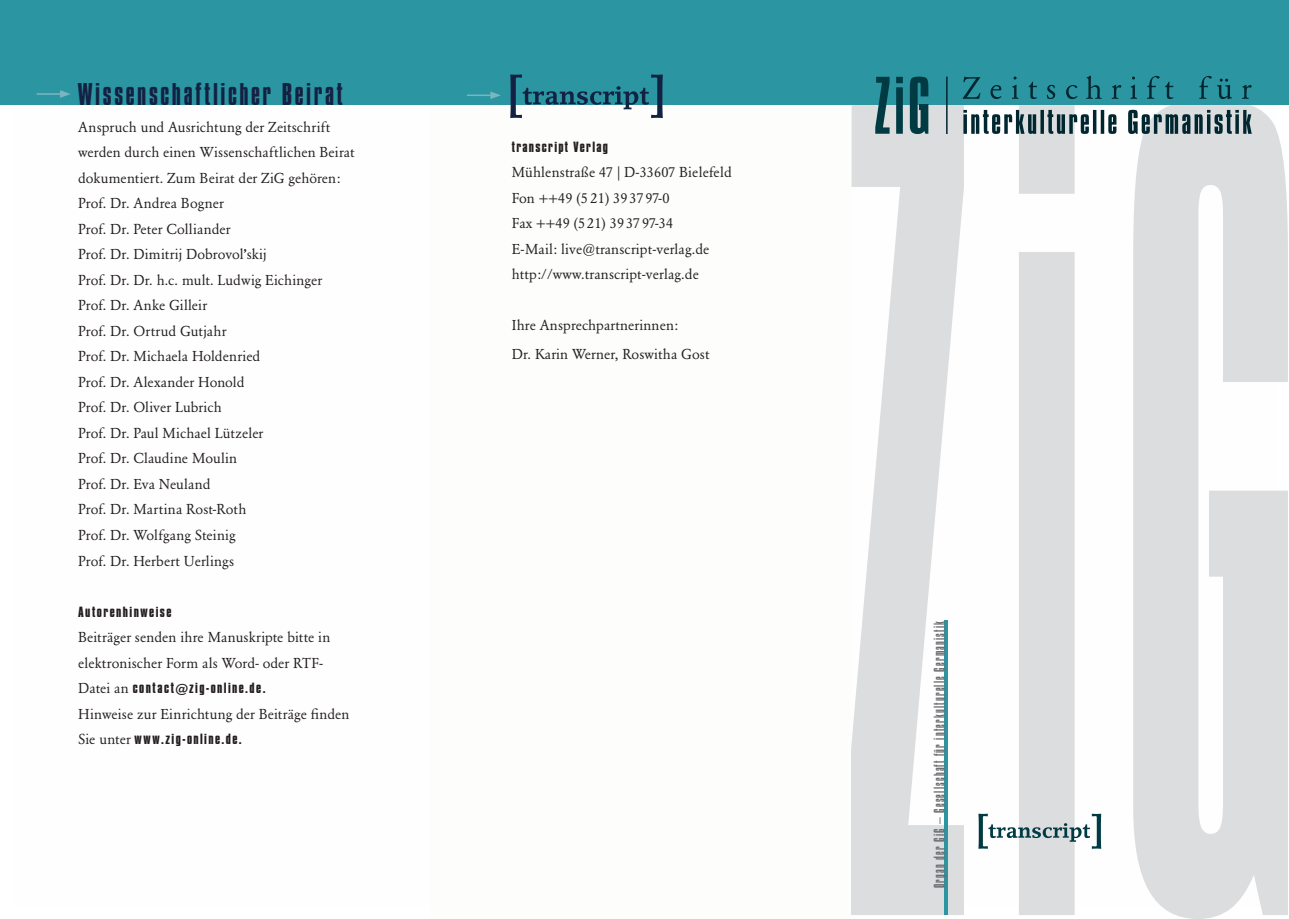
<style>
.page{position:relative;width:1289px;height:919px;background:#fff}
.page>*{position:absolute;margin:0;border:0;box-sizing:border-box;transform-origin:0 0}
.t1{font:27px "Compacta BT";letter-spacing:.095em;color:#132243}
.t2{font:14.25px/25.5px "Garamond BE";letter-spacing:.01em;color:#231f20}
.t3{font:300 13.5px "Compacta BT";letter-spacing:.09em;color:#6c6d70}
.t4{font:700 12.75px "Compacta BT";letter-spacing:.11em;color:#231f20}
.s1{font-family:"Meta Plus Normal"}
.s2{font-family:"Garamond BE";font-weight:400;font-size:14.25px}
</style>
<div class="page">
<svg style="left:851px;top:105px;width:436px;height:813px;fill:#dcdddf"></svg>
<div style="left:0;top:1px;width:1288px;height:104px;background:#2b95a2"></div>
<hr style="left:944px;top:620px;width:3px;height:295px;background:#2b95a2">
<svg style="left:978px;top:813px;width:123px;height:35px"></svg>
<hr style="left:946px;top:77px;width:1px;height:57px;background:#00262f">
<svg style="left:963px;top:110px;width:288px;height:24px"></svg>
<svg style="left:962px;top:76px;width:289px;height:23px"></svg>
<svg style="left:875px;top:77px;width:53px;height:57px"></svg>
<svg style="left:510px;top:74px;width:152px;height:44px"></svg>
<hr style="left:37px;top:93px;width:25px;height:2px;background:#7bb6c0">
<svg style="left:60px;top:90px;width:10px;height:8px"></svg>
<hr style="left:467px;top:94px;width:25px;height:2px;background:#7bb6c0">
<svg style="left:490px;top:91px;width:11px;height:8px"></svg>
<h1 class="t1" style="left:78px;top:78px;width:266px">Wissenschaftlicher Beirat</h1>
<p class="t2" style="left:78px;top:114px;width:278px">Anspruch und Ausrichtung der Zeitschrift werden durch einen Wissenschaftlichen Beirat dokumentiert. Zum Beirat der ZiG gehören:<br>Prof. Dr. Andrea Bogner<br>Prof. Dr. Peter Colliander<br>Prof. Dr. Dimitrij Dobrovol<span class="s1">’</span>skij<br>Prof. Dr. Dr. h.c. mult. Ludwig Eichinger<br>Prof. Dr. Anke Gilleir<br>Prof. Dr. Ortrud Gutjahr<br>Prof. Dr. Michaela Holdenried<br>Prof. Dr. Alexander Honold<br>Prof. Dr. Oliver Lubrich<br>Prof. Dr. Paul Michael Lützeler<br>Prof. Dr. Claudine Moulin<br>Prof. Dr. Eva Neuland<br>Prof. Dr. Martina Rost-Roth<br>Prof. Dr. Wolfgang Steinig<br>Prof. Dr. Herbert Uerlings</p>
<p class="t4" style="left:78px;top:603px;width:95px">Autorenhinweise</p>
<p class="t2" style="left:78px;top:624px;width:254px">Beiträger senden ihre Manuskripte bitte in elektronischer Form als Word- oder RTF-</p>
<p class="t4" style="left:78px;top:680px;width:189px"><span class="s2">Datei an</span> contact@zig-online.de.</p>
<p class="t2" style="left:78px;top:701px;width:273px">Hinweise zur Einrichtung der Beiträge finden</p>
<p class="t4" style="left:78px;top:731px;width:165px"><span class="s2">Sie unter</span> www.zig-online.de.</p>
<p class="t4" style="left:512px;top:139px;width:98px">transcript Verlag</p>
<p class="t2" style="left:512px;top:160px;width:221px">Mühlenstraße 47 | D-33607 Bielefeld<br>Fon ++49 (5 21) 39 37 97-0<br>Fax ++49 (5 21) 39 37 97-34<br>E-Mail: live@transcript-verlag.de http://www.transcript-verlag.de</p>
<p class="t2" style="left:512px;top:311px;width:199px;line-height:28.5px">Ihre Ansprechpartnerinnen:<br>Dr. Karin Werner, Roswitha Gost</p>
<p class="t3" style="left:931px;top:888px;width:269px;rotate:-90deg">Organ der GiG – Gesellschaft für interkulturelle Germanistik</p>
</div>
